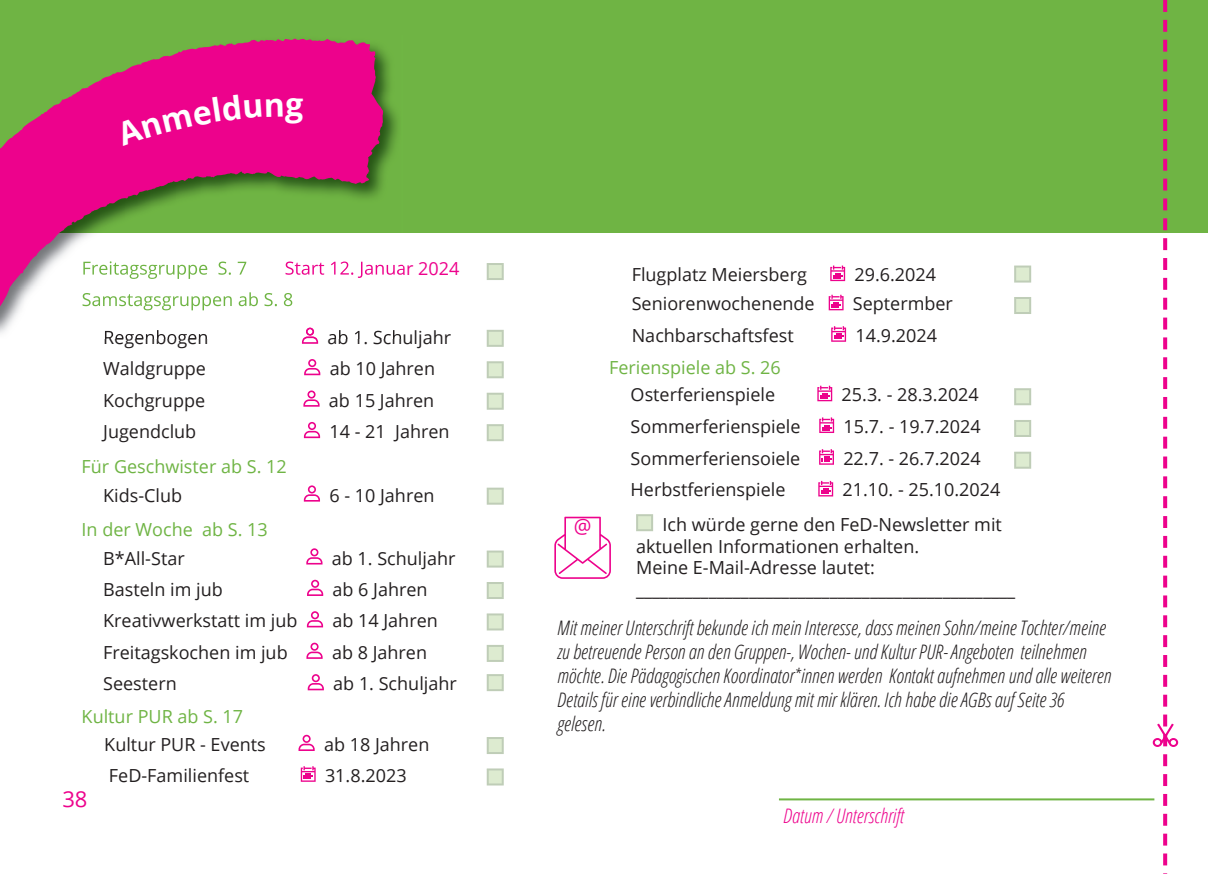
<style>
.page{position:relative;width:1208px;height:874px;background:#fff}
.page>*{position:absolute;margin:0;border:0;box-sizing:border-box;transform-origin:0 0}
.t1{font:700 32px "Open Sans";color:#fff}
.t2{font:22px "Open Sans";color:#ed028c}
.t3{font:italic 300 condensed 20px/24px "Open Sans";color:#231f20}
.t4{font:italic 300 condensed 20px "Open Sans";color:#ed028c}
.t5{font:19.6px "Open Sans";color:#ed028c}
.t6{font:18px/21.6px "Open Sans";color:#231f20}
.t7{font:18px "Open Sans";color:#6fb444}
</style>
<div class="page">
<div style="left:0;top:0;width:1208px;height:232px;background:#6fb444"></div>
<svg style="left:487px;top:263px;width:17px;height:17px"></svg>
<svg style="left:487px;top:329px;width:17px;height:17px"></svg>
<svg style="left:304px;top:359px;width:16px;height:16px"></svg>
<svg style="left:487px;top:361px;width:17px;height:17px"></svg>
<svg style="left:303px;top:390px;width:16px;height:16px"></svg>
<svg style="left:487px;top:392px;width:17px;height:17px"></svg>
<svg style="left:304px;top:422px;width:16px;height:16px"></svg>
<svg style="left:487px;top:424px;width:17px;height:17px"></svg>
<svg style="left:304px;top:485px;width:16px;height:16px"></svg>
<svg style="left:487px;top:487px;width:17px;height:17px"></svg>
<svg style="left:306px;top:548px;width:16px;height:16px"></svg>
<svg style="left:487px;top:550px;width:17px;height:17px"></svg>
<svg style="left:307px;top:579px;width:16px;height:16px"></svg>
<svg style="left:487px;top:582px;width:17px;height:16px"></svg>
<svg style="left:307px;top:611px;width:16px;height:16px"></svg>
<svg style="left:487px;top:613px;width:17px;height:17px"></svg>
<svg style="left:306px;top:642px;width:17px;height:16px"></svg>
<svg style="left:487px;top:645px;width:17px;height:16px"></svg>
<svg style="left:308px;top:674px;width:16px;height:16px"></svg>
<svg style="left:487px;top:674px;width:17px;height:16px"></svg>
<svg style="left:298px;top:734px;width:17px;height:16px"></svg>
<svg style="left:487px;top:737px;width:17px;height:16px"></svg>
<svg style="left:301px;top:766px;width:15px;height:15px"></svg>
<svg style="left:487px;top:768px;width:17px;height:17px"></svg>
<hr style="left:779px;top:798px;width:375px;height:2px;background:#6fb444">
<img style="left:0;top:53px;width:402px;height:280px">
<img style="left:384px;top:261px;width:18px;height:17px">
<img style="left:105px;top:330px;width:192px;height:9px">
<svg style="left:302px;top:327px;width:16px;height:16px"></svg>
<img style="left:318px;top:330px;width:84px;height:9px">
<svg style="left:0;top:38px;width:384px;height:286px"></svg>
<svg style="left:830px;top:265px;width:15px;height:16px"></svg>
<svg style="left:1014px;top:265px;width:17px;height:17px"></svg>
<svg style="left:828px;top:294px;width:15px;height:16px"></svg>
<svg style="left:1014px;top:297px;width:17px;height:17px"></svg>
<svg style="left:831px;top:326px;width:15px;height:15px"></svg>
<svg style="left:817px;top:385px;width:15px;height:16px"></svg>
<svg style="left:1014px;top:388px;width:17px;height:17px"></svg>
<svg style="left:819px;top:417px;width:15px;height:16px"></svg>
<svg style="left:1014px;top:420px;width:17px;height:17px"></svg>
<svg style="left:819px;top:449px;width:15px;height:15px"></svg>
<svg style="left:1014px;top:451px;width:17px;height:17px"></svg>
<svg style="left:818px;top:480px;width:15px;height:16px"></svg>
<svg style="left:1152px;top:0;width:26px;height:866px"></svg>
<svg style="left:554px;top:516px;width:57px;height:62px"></svg>
<svg style="left:636px;top:514px;width:17px;height:17px"></svg>
<div style="left:115px;top:94px;width:168px;height:52px;background:#ed028c"></div>
<h1 class="t1" style="left:285px;top:82px;width:20px">g</h1>
<p class="t6" style="left:103px;top:326px;width:107px">Regenbogen</p>
<p class="t6" style="left:327px;top:326px;width:125px">ab 1. Schuljahr</p>
<p class="t6" style="left:103px;top:357px;width:104px">Waldgruppe</p>
<p class="t6" style="left:330px;top:357px;width:107px">ab 10 Jahren</p>
<p class="t6" style="left:103px;top:388px;width:103px">Kochgruppe</p>
<p class="t6" style="left:329px;top:388px;width:107px">ab 15 Jahren</p>
<p class="t6" style="left:103px;top:420px;width:95px">Jugendclub</p>
<p class="t6" style="left:329px;top:420px;width:122px">14 - 21 Jahren</p>
<p class="t7" style="left:82px;top:454px;width:207px">Für Geschwister ab S. 12</p>
<p class="t6" style="left:103px;top:483px;width:81px">Kids-Club</p>
<p class="t6" style="left:329px;top:483px;width:107px">6 - 10 Jahren</p>
<p class="t7" style="left:82px;top:517px;width:188px">In der Woche ab S. 13</p>
<p class="t6" style="left:103px;top:546px;width:83px">B*All-Star</p>
<p class="t6" style="left:332px;top:546px;width:125px">ab 1. Schuljahr</p>
<p class="t6" style="left:103px;top:578px;width:121px">Basteln im jub</p>
<p class="t6" style="left:332px;top:578px;width:97px">ab 6 Jahren</p>
<p class="t6" style="left:103px;top:609px;width:196px">Kreativwerkstatt im jub</p>
<p class="t6" style="left:332px;top:609px;width:107px">ab 14 Jahren</p>
<p class="t6" style="left:103px;top:640px;width:186px">Freitagskochen im jub</p>
<p class="t6" style="left:332px;top:640px;width:97px">ab 8 Jahren</p>
<p class="t6" style="left:103px;top:672px;width:75px">Seestern</p>
<p class="t6" style="left:333px;top:672px;width:125px">ab 1. Schuljahr</p>
<p class="t7" style="left:82px;top:703px;width:163px">Kultur PUR ab S. 17</p>
<p class="t6" style="left:104px;top:732px;width:163px">Kultur PUR - Events</p>
<p class="t6" style="left:324px;top:732px;width:107px">ab 18 Jahren</p>
<p class="t6" style="left:109px;top:763px;width:142px">FeD-Familienfest</p>
<p class="t6" style="left:325px;top:763px;width:83px">31.8.2023</p>
<p class="t2" style="left:62px;top:783px;width:27px">38</p>
<p class="t6" style="left:632px;top:263px;width:177px">Flugplatz Meiersberg</p>
<p class="t6" style="left:854px;top:263px;width:83px">29.6.2024</p>
<p class="t6" style="left:632px;top:292px;width:184px">Seniorenwochenende</p>
<p class="t6" style="left:853px;top:292px;width:102px">Septermber</p>
<p class="t6" style="left:632px;top:324px;width:163px">Nachbarschaftsfest</p>
<p class="t6" style="left:855px;top:324px;width:83px">14.9.2024</p>
<p class="t7" style="left:609px;top:354px;width:173px">Ferienspiele ab S. 26</p>
<p class="t6" style="left:630px;top:383px;width:146px">Osterferienspiele</p>
<p class="t6" style="left:841px;top:383px;width:139px">25.3. - 28.3.2024</p>
<p class="t6" style="left:630px;top:415px;width:171px">Sommerferienspiele</p>
<p class="t6" style="left:843px;top:415px;width:139px">15.7. - 19.7.2024</p>
<p class="t6" style="left:630px;top:446px;width:171px">Sommerferiensoiele</p>
<p class="t6" style="left:843px;top:446px;width:139px">22.7. - 26.7.2024</p>
<p class="t6" style="left:630px;top:478px;width:156px">Herbstferienspiele</p>
<p class="t6" style="left:842px;top:478px;width:159px">21.10. - 25.10.2024</p>
<p class="t5" style="left:573px;top:511px;width:19px">@</p>
<p class="t6" style="left:636px;top:513px;width:381px;text-indent:26px">Ich würde gerne den FeD-Newsletter mit aktuellen Informationen erhalten.<br>Meine E-Mail-Adresse lautet: _______________________________________________</p>
<p class="t3" style="left:557px;top:615px;width:555px">Mit meiner Unterschrift bekunde ich mein Interesse, dass meinen Sohn/meine Tochter/meine zu betreuende Person an den Gruppen-, Wochen- und Kultur PUR- Angeboten teilnehmen möchte. Die Pädagogischen Koordinator*innen werden Kontakt aufnehmen und alle weiteren Details für eine verbindliche Anmeldung mit mir klären. Ich habe die AGBs auf Seite 36 gelesen.</p>
<p class="t4" style="left:783px;top:802px;width:122px">Datum / Unterschrift</p>
</div>
